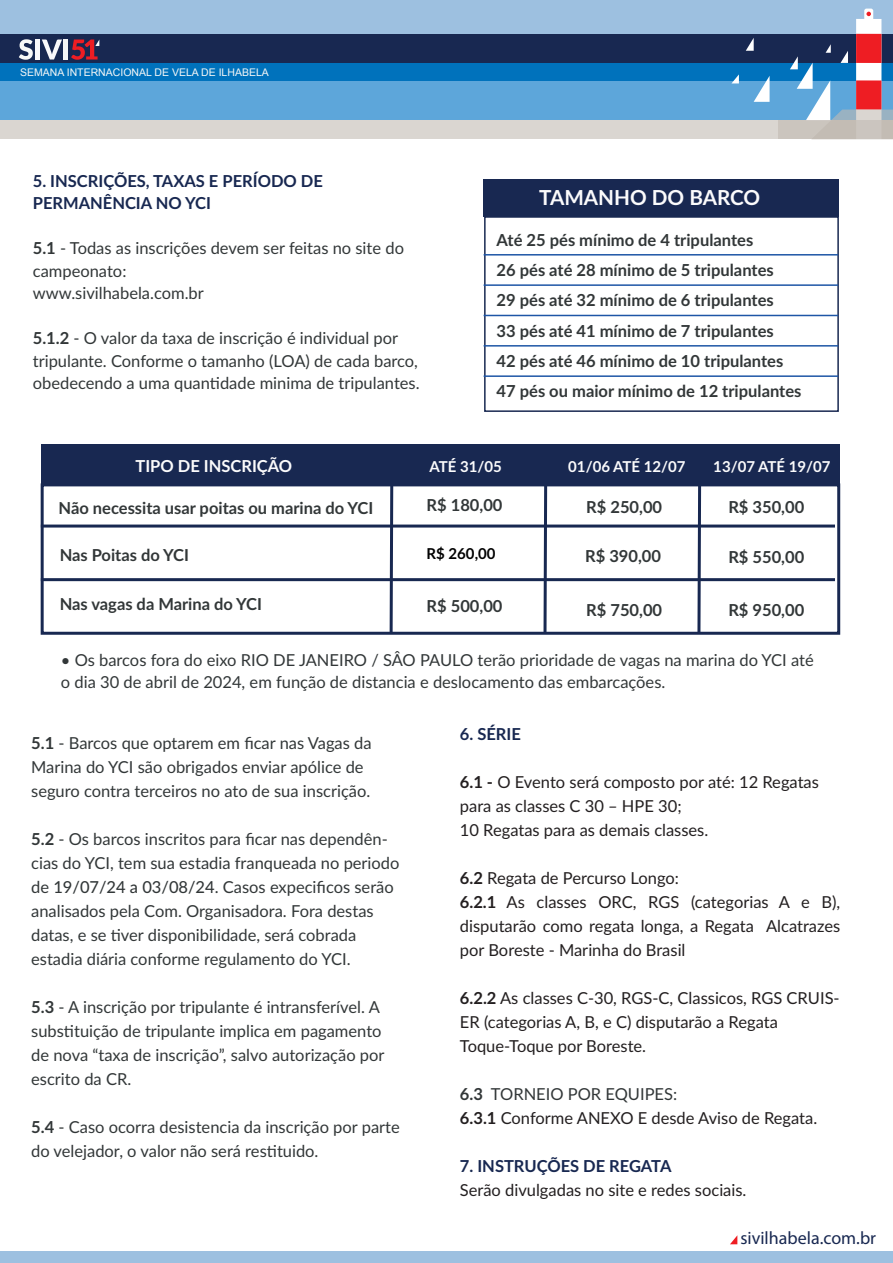
<style>
.page{position:relative;width:893px;height:1263px;background:#fff}
.page>*{position:absolute;margin:0;border:0;box-sizing:border-box;transform-origin:0 0}
.t1{font:700 20.7px "Lato";color:#fbfbfc}
.t2{font:18px "Myriad Pro";color:#182851}
.t3{font:16.5px/24px "Lato";color:#323738}
.t4{font:16.5px/24px "Lato";color:#231f20}
.t5{font:700 16.5px/30.3px "Lato";color:#323738}
.t6{font:700 16.5px/22.5px "Lato";color:#182851}
.t7{font:700 16.5px "Lato";color:#fbfbfc}
.t8{font:700 15px "Lato";color:#fbfbfc}
.t9{font:700 15px "Lato";color:#000001}
.t10{font:10.5px "Arial";color:#f7f8f7}
.s1{font-weight:700}
.s2{font-weight:500}
.s3{font-weight:700;color:#323738}
.s4{color:#323738}
</style>
<div class="page">
<div style="left:484px;top:216px;width:355px;height:196px;border:2px solid #182851"></div>
<hr style="left:484px;top:254px;width:354px;height:2px;background:#1e56a6">
<hr style="left:484px;top:284px;width:354px;height:2px;background:#1e56a6">
<hr style="left:484px;top:315px;width:354px;height:1px;background:#1e56a6">
<hr style="left:484px;top:345px;width:354px;height:2px;background:#1e56a6">
<hr style="left:484px;top:375px;width:354px;height:2px;background:#1e56a6">
<div style="left:484px;top:179px;width:355px;height:38px;background:#182851"></div>
<div style="left:41px;top:483px;width:799px;height:152px;border:3px solid #182851"></div>
<hr style="left:41px;top:524px;width:794px;height:3px;background:#182851">
<hr style="left:41px;top:578px;width:794px;height:3px;background:#182851">
<div style="left:41px;top:444px;width:798px;height:41px;background:#182851"></div>
<svg style="left:542px;top:485px;width:7px;height:150px"></svg>
<svg style="left:388px;top:485px;width:7px;height:150px"></svg>
<svg style="left:696px;top:485px;width:7px;height:150px"></svg>
<div style="left:0;top:0;width:893px;height:34px;background:#9dc0e0"></div>
<div style="left:0;top:80px;width:893px;height:40px;background:#5da6da"></div>
<svg style="left:864px;top:9px;width:9px;height:16px"></svg>
<div style="left:0;top:63px;width:893px;height:18px;background:#0072bc"></div>
<div style="left:0;top:34px;width:893px;height:29px;background:#182851"></div>
<div style="left:0;top:120px;width:893px;height:19px;background:#dad6d1"></div>
<svg style="left:790px;top:12px;width:103px;height:127px"></svg>
<svg style="left:746px;top:38px;width:8px;height:13px"></svg>
<svg style="left:754px;top:76px;width:16px;height:26px"></svg>
<svg style="left:732px;top:74px;width:7px;height:9px"></svg>
<svg style="left:19px;top:39px;width:14px;height:21px"></svg>
<hr style="left:36px;top:40px;width:4px;height:20px;background:#f9f9fb">
<svg style="left:42px;top:40px;width:20px;height:20px"></svg>
<hr style="left:64px;top:40px;width:4px;height:20px;background:#f4f5f6">
<svg style="left:71px;top:39px;width:29px;height:21px"></svg>
<div style="left:0;top:1251px;width:893px;height:12px;background:#9dc0e0"></div>
<svg style="left:730px;top:1236px;width:7px;height:8px"></svg>
<p class="t10" style="left:20px;top:65px;width:250px">SEMANA INTERNACIONAL DE VELA DE ILHABELA</p>
<p class="t6" style="left:33px;top:169px;width:292px">5. INSCRIÇÕES, TAXAS E PERÍODO DE<br>PERMANÊNCIA NO YCI</p>
<p class="t3" style="left:33px;top:236px;width:373px;line-height:22.5px"><span class="s1">5.1</span> - Todas as inscrições devem ser feitas no site do campeonato:<br>www.sivilhabela.com.br</p>
<p class="t3" style="left:33px;top:326px;width:388px;line-height:22.5px"><span class="s1">5.1.2</span> - O valor da taxa de inscrição é individual por tripulante. Conforme o tamanho (LOA) de cada barco, obedecendo a uma quantidade minima de tripulantes.</p>
<p class="t1" style="left:539px;top:182px;width:223px">TAMANHO DO BARCO</p>
<p class="t5" style="left:497px;top:224px;width:306px">Até 25 pés mínimo de 4 tripulantes<br>26 pés até 28 mínimo de 5 tripulantes<br>29 pés até 32 mínimo de 6 tripulantes<br>33 pés até 41 mínimo de 7 tripulantes<br>42 pés até 46 mínimo de 10 tripulantes 47 pés ou maior mínimo de 12 tripulantes</p>
<p class="t7" style="left:136px;top:453px;width:158px">TIPO DE INSCRIÇÃO</p>
<p class="t8" style="left:430px;top:455px;width:74px">ATÉ 31/05</p>
<p class="t8" style="left:568px;top:456px;width:119px">01/06 ATÉ 12/07</p>
<p class="t8" style="left:713px;top:456px;width:119px">13/07 ATÉ 19/07</p>
<p class="t5" style="left:59px;top:492px;width:316px">Não necessita usar poitas ou marina do YCI</p>
<p class="t5" style="left:60px;top:539px;width:131px">Nas Poitas do YCI</p>
<p class="t5" style="left:427px;top:489px;width:77px">R$ 180,00</p>
<p class="t5" style="left:728px;top:491px;width:77px">R$ 350,00</p>
<p class="t5" style="left:728px;top:541px;width:77px">R$ 550,00</p>
<p class="t5" style="left:728px;top:594px;width:77px">R$ 950,00</p>
<p class="t3" style="left:61px;top:648px;width:754px;line-height:22.5px">• Os barcos fora do eixo RIO DE JANEIRO / SÂO PAULO terão prioridade de vagas na marina do YCI até o dia 30 de abril de 2024, em função de distancia e deslocamento das embarcações.</p>
<p class="t5" style="left:586px;top:491px;width:77px">R$ 250,00</p>
<p class="t9" style="left:427px;top:543px;width:70px">R$ 260,00</p>
<p class="t5" style="left:585px;top:540px;width:77px">R$ 390,00</p>
<p class="t5" style="left:60px;top:588px;width:204px">Nas vagas da Marina do YCI</p>
<p class="t5" style="left:427px;top:590px;width:77px">R$ 500,00</p>
<p class="t5" style="left:586px;top:594px;width:77px">R$ 750,00</p>
<p class="t3" style="left:31px;top:731px;width:342px"><span class="s1">5.1</span> - Barcos que optarem em ficar nas Vagas da<br>Marina do YCI são obrigados enviar apólice de seguro contra terceiros no ato de sua inscrição.</p>
<p class="t3" style="left:31px;top:827px;width:370px"><span class="s1">5.2</span> - Os barcos inscritos para ficar nas dependên&shy;cias do YCI, tem sua estadia franqueada no periodo de <span class="s2">19/07/24 a 03/08/24</span>. Casos expecificos serão analisados pela Com. Organisadora. Fora destas datas, e se tiver disponibilidade, será cobrada estadia diária conforme regulamento do YCI.</p>
<p class="t3" style="left:31px;top:995px;width:355px"><span class="s1">5.3</span> - A inscrição por tripulante é intransferível. A substituição de tripulante implica em pagamento de nova “taxa de inscrição”, salvo autorização por escrito da CR.</p>
<p class="t3" style="left:31px;top:1115px;width:370px"><span class="s1">5.4</span> - Caso ocorra desistencia da inscrição por parte do velejador, o valor não será restituido.</p>
<p class="t6" style="left:460px;top:722px;width:63px">6. SÉRIE</p>
<p class="t4" style="left:460px;top:769px;width:360px"><span class="s1">6.1 -</span> O Evento será composto por até: 12 Regatas para as classes C 30 – HPE 30;<br>10 Regatas para as demais classes.</p>
<p class="t4" style="left:460px;top:865px;width:382px"><span class="s1">6.2</span> Regata de Percurso Longo:<br><span class="s1">6.2.1</span> As classes ORC, RGS (categorias A e B), disputarão como regata longa, a Regata Alcatrazes por Boreste - Marinha do Brasil</p>
<p class="t4" style="left:460px;top:985px;width:381px"><span class="s1">6.2.2</span> As classes C-30, RGS-C, Classicos, RGS CRUIS-<br>ER (categorias A, B, e C) disputarão a Regata<br>Toque-Toque por Boreste.</p>
<p class="t4" style="left:460px;top:1081px;width:359px"><span class="s3">6.3</span> <span class="s4">TORNEIO POR EQUIPES:<br></span><span class="s1">6.3.1</span> Conforme ANEXO E desde Aviso de Regata.</p>
<p class="t6" style="left:460px;top:1154px;width:213px">7. INSTRUÇÕES DE REGATA</p>
<p class="t4" style="left:460px;top:1177px;width:288px">Serão divulgadas no site e redes sociais.</p>
<p class="t2" style="left:740px;top:1227px;width:137px">sivilhabela.com.br</p>
</div>
